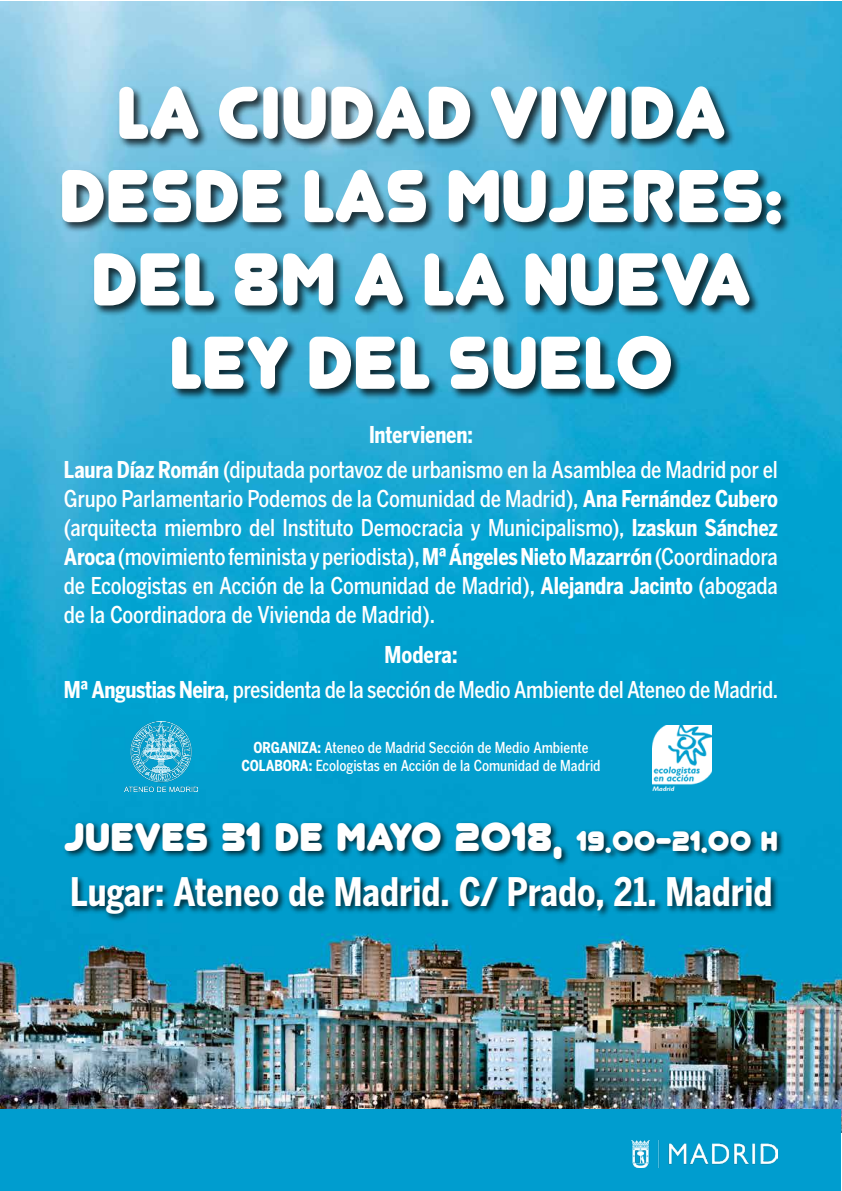
<style>
.page{position:relative;width:842px;height:1191px;background:#fff}
.page>*{position:absolute;margin:0;border:0;box-sizing:border-box;transform-origin:0 0}
.t1{font:87.2px/83.3px "Junegull";color:#fff;text-align:center}
.t2{font:47px "Junegull";color:#fff}
.t3{font:700 39px "Benton Gothic Cond";color:#fff}
.t4{font:500 23px/29px "Benton Gothic Cond";letter-spacing:-.01em;color:#fff;text-align:center}
.t5{font:500 15px/18px "Benton Gothic Cond";color:#fff;text-align:center}
.s1{font-weight:700}
.s2{font-size:33px}
</style>
<div class="page">
<img style="left:0;top:1px;width:842px;height:1131px">
<div style="left:61px;top:86px;width:731px;height:315px;background:#000;opacity:.75"></div>
<div style="left:0;top:1109px;width:841px;height:82px;background:#009dcf"></div>
<div style="left:63px;top:819px;width:722px;height:103px;background:#000;opacity:.75"></div>
<img style="left:652px;top:725px;width:59px;height:65px">
<img style="left:124px;top:721px;width:74px;height:70px">
<img style="left:631px;top:1140px;width:146px;height:27px">
<h1 class="t1" style="left:59px;top:71px;width:725px">LA CIUDAD VIVIDA<br>DESDE LAS MUJERES:<br>DEL 8M A LA NUEVA<br>LEY DEL SUELO</h1>
<p class="t4" style="left:64px;top:417px;width:715px;line-height:34.7px"><span class="s1">Intervienen:<br>Laura Díaz Román</span> (diputada portavoz de urbanismo en la Asamblea de Madrid por el</p>
<p class="t4" style="left:64px;top:483px;width:716px;text-align:justify">Grupo Parlamentario Podemos de la Comunidad de Madrid), <span class="s1">Ana Fernández Cubero </span>(arquitecta miembro del Instituto Democracia y Municipalismo), <span class="s1">Izaskun Sánchez Aroca</span> (movimiento feminista y periodista), <span class="s1">Mª Ángeles Nieto Mazarrón</span> (Coordinadora de Ecologistas en Acción de la Comunidad de Madrid), <span class="s1">Alejandra Jacinto</span> (abogada de la Coordinadora de Vivienda de Madrid).</p>
<p class="t4" style="left:64px;top:637px;width:715px;line-height:34.7px"><span class="s1">Modera:<br>Mª Angustias Neira</span>, presidenta de la sección de Medio Ambiente del Ateneo de Madrid.</p>
<p class="t5" style="left:241px;top:738px;width:361px"><span class="s1">ORGANIZA:</span> Ateneo de Madrid Sección de Medio Ambiente<br><span class="s1">COLABORA:</span> Ecologistas en Acción de la Comunidad de Madrid</p>
<h2 class="t2" style="left:65px;top:813px;width:715px">JUEVES 31 DE MAYO 2018, <span class="s2">19.00-21.00 H</span></h2>
<h3 class="t3" style="left:70px;top:868px;width:704px">Lugar: Ateneo de Madrid. C/ Prado, 21. Madrid</h3>
</div>
